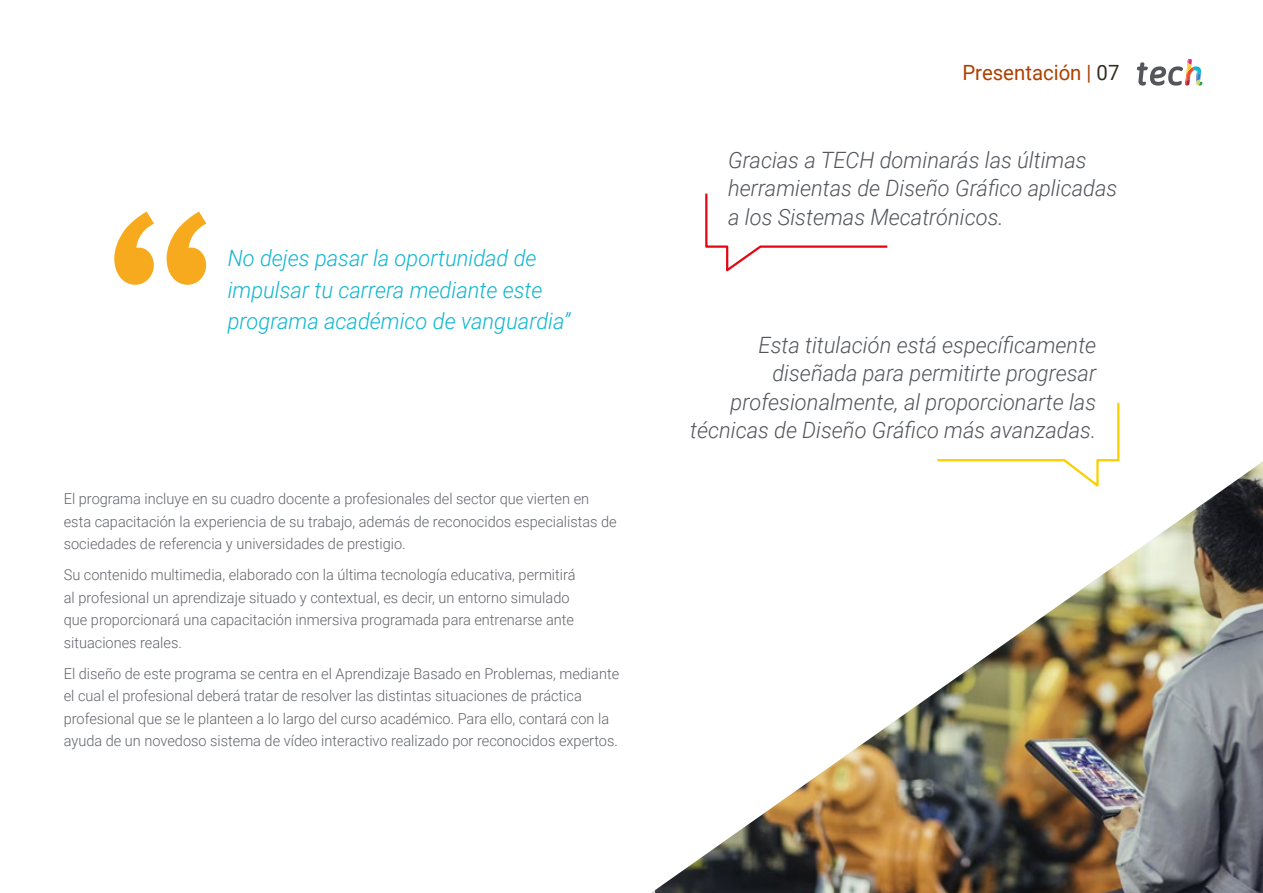
<style>
.page{position:relative;width:1263px;height:893px;background:#fff}
.page>*{position:absolute;margin:0;border:0;box-sizing:border-box;transform-origin:0 0}
.t1{font:italic 300 22.5px/28.5px "Roboto";color:#52555b;text-align:right}
.t2{font:italic 300 22.5px/31.5px "Roboto";color:#0fb6cf}
.t3{font:21px "Roboto";color:#ae4000}
.t4{font:300 15px/22.5px "Roboto";color:#61646a}
.s1{color:#312e20}
</style>
<div class="page">
<img style="left:655px;top:461px;width:608px;height:432px">
<svg style="left:935px;top:402px;width:185px;height:88px"></svg>
<svg style="left:705px;top:193px;width:183px;height:79px"></svg>
<svg style="left:114px;top:212px;width:92px;height:73px"></svg>
<svg style="left:1137px;top:59px;width:65px;height:27px"></svg>
<h1 class="t2" style="left:228px;top:241px;width:344px">No dejes pasar la oportunidad de impulsar tu carrera mediante este programa académico de vanguardia”</h1>
<p class="t4" style="left:64px;top:487px;width:554px">El programa incluye en su cuadro docente a profesionales del sector que vierten en esta capacitación la experiencia de su trabajo, además de reconocidos especialistas de sociedades de referencia y universidades de prestigio.</p>
<p class="t4" style="left:64px;top:563px;width:513px">Su contenido multimedia, elaborado con la última tecnología educativa, permitirá al profesional un aprendizaje situado y contextual, es decir, un entorno simulado que proporcionará una capacitación inmersiva programada para entrenarse ante situaciones reales.</p>
<p class="t4" style="left:64px;top:662px;width:557px">El diseño de este programa se centra en el Aprendizaje Basado en Problemas, mediante el cual el profesional deberá tratar de resolver las distintas situaciones de práctica profesional que se le planteen a lo largo del curso académico. Para ello, contará con la ayuda de un novedoso sistema de vídeo interactivo realizado por reconocidos expertos.</p>
<h2 class="t3" style="left:962px;top:57px;width:159px">Presentación | <span class="s1">07</span></h2>
<h1 class="t1" style="left:728px;top:145px;width:391px;text-align:left">Gracias a TECH dominarás las últimas herramientas de Diseño Gráfico aplicadas a los Sistemas Mecatrónicos.</h1>
<h1 class="t1" style="left:690px;top:330px;width:407px">Esta titulación está específicamente diseñada para permitirte progresar profesionalmente, al proporcionarte las técnicas de Diseño Gráfico más avanzadas.</h1>
</div>
